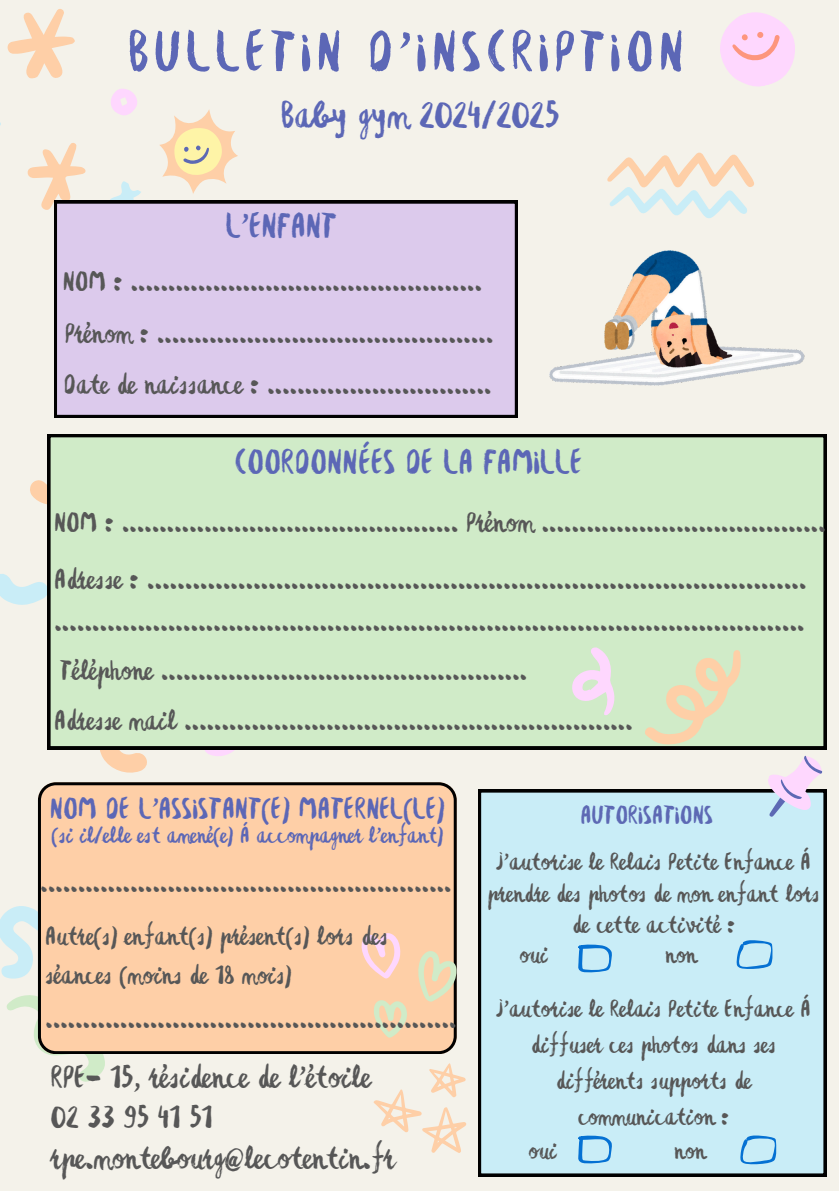
<style>
.page{position:relative;width:839px;height:1191px;background:#fff}
.page>*{position:absolute;margin:0;border:0;box-sizing:border-box;transform-origin:0 0}
.t1{font:62px "Besomextended";letter-spacing:.075em;color:#5c67b6}
.t2{font:40.6px "Besomextended";color:#5c67b6}
.t3{font:38px "Besomextended";color:#5c67b6}
.t4{font:37.4px "Besomextended";color:#5c67b6}
.t5{font:34px/40.4px "Besomextended";color:#575757}
.t6{font:32.6px "Besomextended";color:#5c67b6}
.t7{font:30.4px/41px "Besomextended";color:#575757}
.t8{font:29.8px "Besomextended";color:#575757}
.t9{font:28px/39px "Besomextended";color:#575757}
.t10{font:28px "Besomextended";color:#5d69b4}
.t11{font:26px/36px "Besomextended";color:#575757;text-align:center}
.t12{font:24.2px "Besomextended";color:#5c67b6}
</style>
<div class="page">
<div style="left:0;top:0;width:838px;height:1191px;background:#f4f2ea"></div>
<svg style="left:0;top:906px;width:105px;height:176px"></svg>
<svg style="left:720px;top:12px;width:75px;height:75px"></svg>
<svg style="left:756px;top:32px;width:7px;height:6px"></svg>
<svg style="left:741px;top:34px;width:7px;height:7px"></svg>
<svg style="left:159px;top:109px;width:78px;height:85px"></svg>
<svg style="left:107px;top:181px;width:37px;height:20px"></svg>
<svg style="left:7px;top:9px;width:68px;height:70px"></svg>
<svg style="left:27px;top:143px;width:69px;height:67px"></svg>
<svg style="left:111px;top:89px;width:26px;height:26px"></svg>
<svg style="left:0;top:471px;width:48px;height:129px"></svg>
<svg style="left:5px;top:488px;width:301px;height:285px"></svg>
<svg style="left:373px;top:1063px;width:93px;height:90px"></svg>
<svg style="left:607px;top:152px;width:147px;height:66px"></svg>
<img style="left:549px;top:250px;width:255px;height:135px">
<div style="left:48px;top:434px;width:778px;height:315px;background:#d0ebc8"></div>
<div style="left:54px;top:201px;width:463px;height:217px;background:#dccaec"></div>
<div style="left:38px;top:782px;width:418px;height:272px;background:#fecfa7"></div>
<svg style="left:417px;top:950px;width:39px;height:52px"></svg>
<svg style="left:360px;top:932px;width:40px;height:47px"></svg>
<svg style="left:373px;top:999px;width:35px;height:39px"></svg>
<div style="left:478px;top:790px;width:348px;height:386px;background:#c9edf7"></div>
<svg style="left:558px;top:596px;width:267px;height:231px"></svg>
<svg style="left:578px;top:944px;width:34px;height:28px"></svg>
<svg style="left:736px;top:940px;width:36px;height:29px"></svg>
<svg style="left:578px;top:1136px;width:34px;height:27px"></svg>
<svg style="left:740px;top:1135px;width:36px;height:29px"></svg>
<h1 class="t1" style="left:127px;top:25px;width:557px">BULLETIN D’INSCRIPTION</h1>
<h3 class="t2" style="left:280px;top:97px;width:280px">Baby gym 2024/2025</h3>
<p class="t3" style="left:226px;top:209px;width:113px">L’ENFANT</p>
<p class="t8" style="left:63px;top:269px;width:420px">NOM : ...............................................</p>
<h2 class="t8" style="left:65px;top:320px;width:430px">Prénom : .............................................</h2>
<h5 class="t8" style="left:64px;top:372px;width:429px">Date de naissance : ..............................</h5>
<h6 class="t4" style="left:235px;top:446px;width:349px">COORDONNÉES DE LA FAMILLE</h6>
<p class="t8" style="left:54px;top:510px;width:773px">NOM : ............................................. Prénom ......................................</p>
<h6 class="t7" style="left:54px;top:561px;width:753px">Adresse : ....................................................................................... ...................................................................................................</h6>
<p class="t8" style="left:60px;top:658px;width:468px">Téléphone .................................................</p>
<h2 class="t8" style="left:54px;top:707px;width:580px">Adresse mail ............................................................</h2>
<p class="t6" style="left:50px;top:795px;width:396px">NOM DE L’ASSISTANT(E) MATERNEL(LE)</p>
<p class="t10" style="left:580px;top:803px;width:134px">AUTORISATIONS</p>
<p class="t12" style="left:52px;top:825px;width:393px">(si il/elle est amené(e) à accompagner l’enfant)</p>
<h6 class="t11" style="left:487px;top:848px;width:333px;line-height:31.6px">J’autorise le Relais Petite Enfance à prendre des photos de mon enfant lors de cette activité :</h6>
<p class="t11" style="left:519px;top:939px;width:30px">oui</p>
<p class="t11" style="left:665px;top:939px;width:33px">non</p>
<p class="t11" style="left:496px;top:993px;width:316px">J’autorise le Relais Petite Enfance à diffuser ces photos dans ses différents supports de communication :</p>
<h6 class="t8" style="left:40px;top:870px;width:412px">.......................................................</h6>
<h6 class="t9" style="left:45px;top:919px;width:344px">Autre(s) enfant(s) présent(s) lors des séances (moins de 18 mois)</h6>
<h6 class="t8" style="left:45px;top:1006px;width:412px">.......................................................</h6>
<p class="t5" style="left:51px;top:1059px;width:345px">RPE- 15, résidence de l’étoile<br>02 33 95 41 51 rpe.montebourg@lecotentin.fr</p>
<h6 class="t11" style="left:528px;top:1134px;width:30px">oui</h6>
<h6 class="t11" style="left:674px;top:1134px;width:33px">non</h6>
</div>
